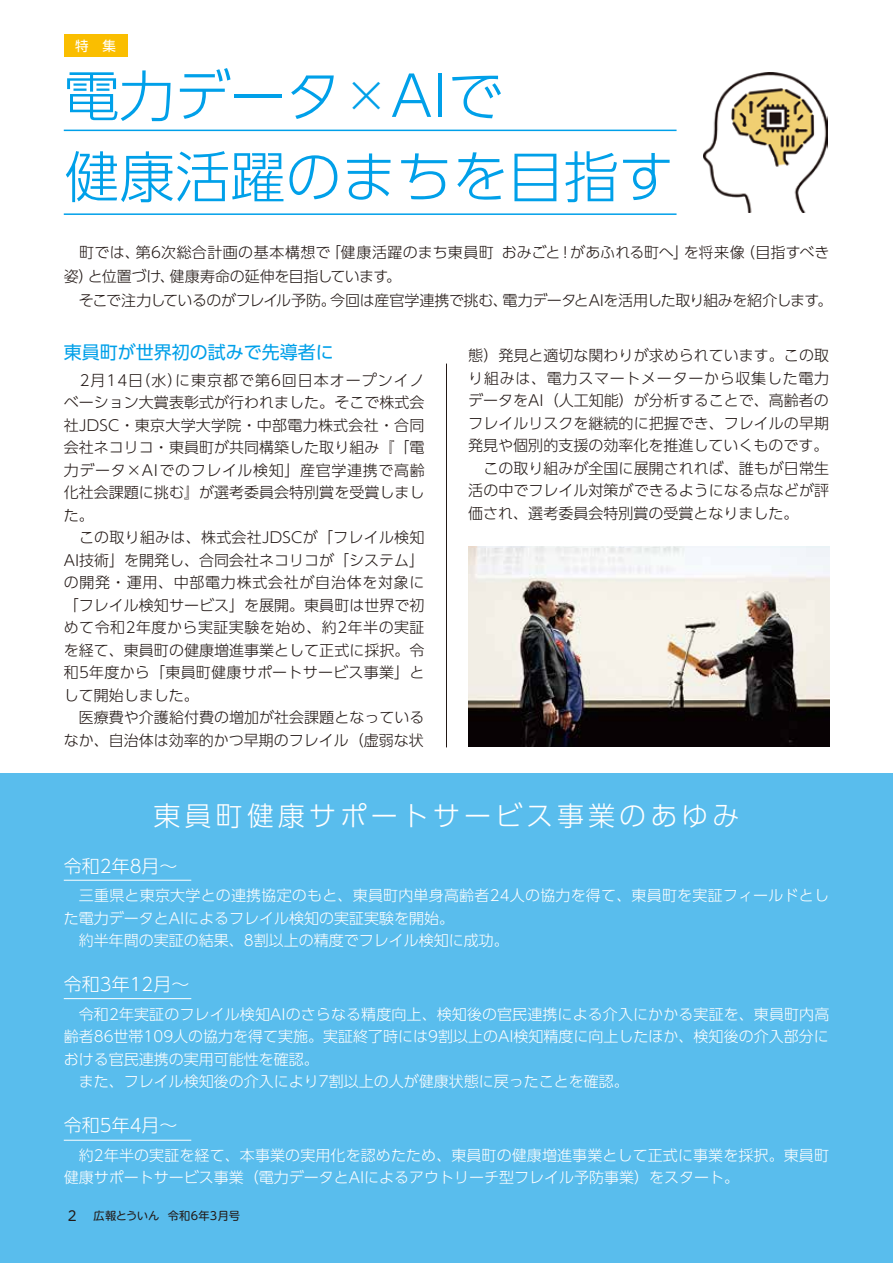
<style>
.page{position:relative;width:893px;height:1263px;background:#fff}
.page>*{position:absolute;margin:0;border:0;box-sizing:border-box;transform-origin:0 0}
.t1{font:300 55.5px/81px "UD Shin Go Pro";color:#00a0e9}
.t2{font:300 27px "UD Shin Go Pro";letter-spacing:.15em;color:#fff}
.t3{font:300 18px "UD Shin Go Pro";color:#fff}
.t4{font:18px "UD Shin Go Pro";color:#00a0e9}
.t5{font:300 15px/22.5px "UD Shin Go Pro";color:#221815}
.t6{font:300 15px/22.5px "UD Shin Go Pro";color:#fff}
.t7{font:13.5px "UD Shin Go Pro";color:#fff}
.t8{font:11.25px "UD Shin M Go Pro";letter-spacing:.025em;color:#221815}
.s1{font-size:44.4px}
.s2{font-size:13.5px}
</style>
<div class="page">
<div style="left:0;top:774px;width:893px;height:489px;background:#59bded"></div>
<hr style="left:64px;top:130px;width:612px;height:1px;background:#00a0e9">
<hr style="left:64px;top:213px;width:612px;height:2px;background:#00a0e9">
<img style="left:703px;top:72px;width:125px;height:141px">
<hr style="left:446px;top:364px;width:1px;height:383px;background:#221815">
<img style="left:468px;top:546px;width:361px;height:201px">
<hr style="left:64px;top:880px;width:127px;height:1px;background:#fff">
<hr style="left:64px;top:998px;width:127px;height:1px;background:#fff">
<hr style="left:64px;top:1140px;width:127px;height:1px;background:#fff">
<div style="left:64px;top:34px;width:64px;height:23px;background:#fabe00"></div>
<p class="t7" style="left:75px;top:35px;width:42px">特　集</p>
<h1 class="t1" style="left:64px;top:53px;width:612px">電力データ<span class="s1">×</span>AIで<br>健康活躍のまちを目指す</h1>
<p class="t5" style="left:64px;top:240px;width:770px;line-height:24px">　町では、第6次総合計画の基本構想で「健康活躍のまち東員町おみごと！があふれる町へ」を将来像（目指すべき姿）と位置づけ、健康寿命の延伸を目指しています。<br>　そこで注力しているのがフレイル予防。今回は産官学連携で挑む、電力データとAIを活用した取り組みを紹介します。</p>
<p class="t4" style="left:64px;top:337px;width:272px">東員町が世界初の試みで先導者に</p>
<p class="t5" style="left:64px;top:368px;width:362px;text-indent:16px">2月14日（水）に東京都で第6回日本オープンイノベーション大賞表彰式が行われました。そこで株式会社JDSC・東京大学大学院・中部電力株式会社・合同会社ネコリコ・東員町が共同構築した取り組み『「電力データ×AIでのフレイル検知」産官学連携で高齢化社会課題に挑む』が選考委員会特別賞を受賞しました。<br>　この取り組みは、株式会社JDSCが「フレイル検知<br>AI技術」を開発し、合同会社ネコリコが「システム」の開発・運用、中部電力株式会社が自治体を対象に「フレイル検知サービス」を展開。東員町は世界で初めて令和2年度から実証実験を始め、約2年半の実証を経て、東員町の健康増進事業として正式に採択。令和5年度から「東員町健康サポートサービス事業」として開始しました。<br>　医療費や介護給付費の増加が社会課題となっているなか、自治体は効率的かつ早期のフレイル（虚弱な状</p>
<p class="t5" style="left:468px;top:344px;width:362px;text-align:justify">態）発見と適切な関わりが求められています。この取り組みは、電力スマートメーターから収集した電力データをAI（人工知能）が分析することで、高齢者のフレイルリスクを継続的に把握でき、フレイルの早期発見や個別的支援の効率化を推進していくものです。　この取り組みが全国に展開されれば、誰もが日常生活の中でフレイル対策ができるようになる点などが評価され、選考委員会特別賞の受賞となりました。</p>
<h2 class="t2" style="left:154px;top:793px;width:587px">東員町健康サポートサービス事業のあゆみ</h2>
<p class="t3" style="left:64px;top:851px;width:115px">令和2年8月～</p>
<p class="t6" style="left:64px;top:884px;width:767px;text-indent:15px">三重県と東京大学との連携協定のもと、東員町内単身高齢者24人の協力を得て、東員町を実証フィールドとした電力データとAIによるフレイル検知の実証実験を開始。<br>　約半年間の実証の結果、8割以上の精度でフレイル検知に成功。</p>
<p class="t3" style="left:64px;top:970px;width:127px">令和3年12月～</p>
<p class="t6" style="left:64px;top:1002px;width:767px;text-indent:15px">令和2年実証のフレイル検知AIのさらなる精度向上、検知後の官民連携による介入にかかる実証を、東員町内高齢者86世帯109人の協力を得て実施。実証終了時には9割以上のAI検知精度に向上したほか、検知後の介入部分における官民連携の実用可能性を確認。<br>　また、フレイル検知後の介入により7割以上の人が健康状態に戻ったことを確認。</p>
<p class="t3" style="left:64px;top:1111px;width:115px">令和5年4月～</p>
<p class="t6" style="left:64px;top:1143px;width:767px;text-indent:15px">約2年半の実証を経て、本事業の実用化を認めたため、東員町の健康増進事業として正式に事業を採択。東員町健康サポートサービス事業（電力データとAIによるアウトリーチ型フレイル予防事業）をスタート。</p>
<p class="t8" style="left:68px;top:1207px;width:174px"><span class="s2">2</span> 広報とういん 令和6年3月号</p>
</div>
